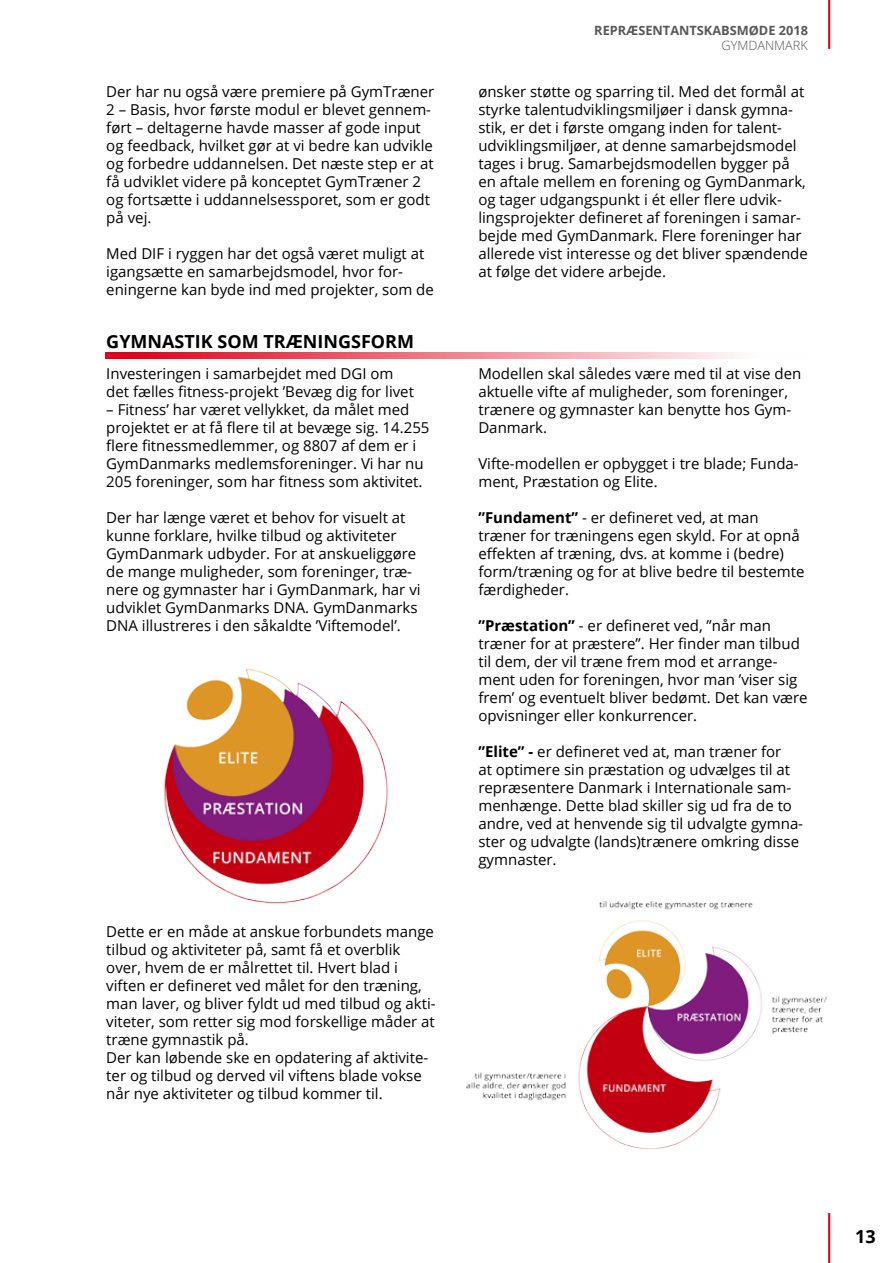
<style>
.page{position:relative;width:893px;height:1263px;background:#fff}
.page>*{position:absolute;margin:0;border:0;box-sizing:border-box;transform-origin:0 0}
.t1{font:700 18px "Open Sans";color:#000}
.t2{font:15px/18px "Open Sans";color:#000}
.t3{font:700 12.75px "Open Sans";color:#58585a}
.t4{font:300 12.75px "Open Sans";color:#58585a}
.s1{font-weight:700}
</style>
<div class="page">
<hr style="left:828px;top:0;width:2px;height:49px;background:#e2001f">
<hr style="left:828px;top:1213px;width:2px;height:50px;background:#e2001f">
<svg style="left:105px;top:352px;width:632px;height:7px;background:#ee7583"></svg>
<img style="left:466px;top:901px;width:361px;height:249px">
<img style="left:164px;top:668px;width:225px;height:236px">
<p class="t2" style="left:106px;top:82px;width:329px">Der har nu også være premiere på GymTræner 2 – Basis, hvor første modul er blevet gennem&shy;ført – deltagerne havde masser af gode input og feedback, hvilket gør at vi bedre kan udvikle og forbedre uddannelsen. Det næste step er at få udviklet videre på konceptet GymTræner 2 og fortsætte i uddannelsessporet, som er godt på vej.</p>
<p class="t2" style="left:106px;top:244px;width:329px">Med DIF i ryggen har det også været muligt at igangsætte en samarbejdsmodel, hvor for&shy;eningerne kan byde ind med projekter, som de</p>
<p class="t1" style="left:106px;top:329px;width:309px">GYMNASTIK SOM TRÆNINGSFORM</p>
<p class="t2" style="left:106px;top:364px;width:309px">Investeringen i samarbejdet med DGI om det fælles fitness-projekt ’Bevæg dig for livet</p>
<p class="t2" style="left:106px;top:400px;width:325px">– Fitness’ har været vellykket, da målet med projektet er at få flere til at bevæge sig. 14.255 flere fitnessmedlemmer, og 8807 af dem er i GymDanmarks medlemsforeninger. Vi har nu 205 foreninger, som har fitness som aktivitet.</p>
<p class="t2" style="left:106px;top:508px;width:316px">Der har længe været et behov for visuelt at kunne forklare, hvilke tilbud og aktiviteter GymDanmark udbyder. For at anskueliggøre de mange muligheder, som foreninger, træ&shy;nere og gymnaster har i GymDanmark, har vi udviklet GymDanmarks DNA. GymDanmarks DNA illustreres i den såkaldte ’Viftemodel’.</p>
<p class="t2" style="left:106px;top:922px;width:331px">Dette er en måde at anskue forbundets mange tilbud og aktiviteter på, samt få et overblik over, hvem de er målrettet til. Hvert blad i viften er defineret ved målet for den træning, man laver, og bliver fyldt ud med tilbud og akti&shy;viteter, som retter sig mod forskellige måder at træne gymnastik på.<br>Der kan løbende ske en opdatering af aktivite&shy;ter og tilbud og derved vil viftens blade vokse når nye aktiviteter og tilbud kommer til.</p>
<p class="t3" style="left:594px;top:21px;width:215px">REPRÆSENTANTSKABSMØDE 2018</p>
<p class="t4" style="left:721px;top:37px;width:88px">GYMDANMARK</p>
<p class="t2" style="left:478px;top:82px;width:331px">ønsker støtte og sparring til. Med det formål at styrke talentudviklingsmiljøer i dansk gymna&shy;stik, er det i første omgang inden for talent&shy;udviklingsmiljøer, at denne samarbejdsmodel tages i brug. Samarbejdsmodellen bygger på en aftale mellem en forening og GymDanmark, og tager udgangspunkt i ét eller flere udvik&shy;lingsprojekter defineret af foreningen i samar&shy;bejde med GymDanmark. Flere foreninger har allerede vist interesse og det bliver spændende at følge det videre arbejde.</p>
<p class="t2" style="left:478px;top:364px;width:324px">Modellen skal således være med til at vise den aktuelle vifte af muligheder, som foreninger, trænere og gymnaster kan benytte hos Gym-Danmark.</p>
<p class="t2" style="left:478px;top:454px;width:322px">Vifte-modellen er opbygget i tre blade; Funda&shy;ment, Præstation og Elite.</p>
<p class="t2" style="left:478px;top:508px;width:327px"><span class="s1">”Fundament”</span> - er defineret ved, at man træner for træningens egen skyld. For at opnå effekten af træning, dvs. at komme i (bedre) form/træning og for at blive bedre til bestemte færdigheder.</p>
<p class="t2" style="left:478px;top:616px;width:331px"><span class="s1">”Præstation”</span> - er defineret ved, ”når man træner for at præstere”. Her finder man tilbud til dem, der vil træne frem mod et arrange&shy;ment uden for foreningen, hvor man ’viser sig frem’ og eventuelt bliver bedømt. Det kan være opvisninger eller konkurrencer.</p>
<p class="t2" style="left:478px;top:742px;width:326px"><span class="s1">”Elite” -</span> er defineret ved at, man træner for<br>at optimere sin præstation og udvælges til at repræsentere Danmark i Internationale sam&shy;menhænge. Dette blad skiller sig ud fra de to andre, ved at henvende sig til udvalgte gymna&shy;ster og udvalgte (lands)trænere omkring disse gymnaster.</p>
<p class="t1" style="left:855px;top:1224px;width:22px">13</p>
</div>
